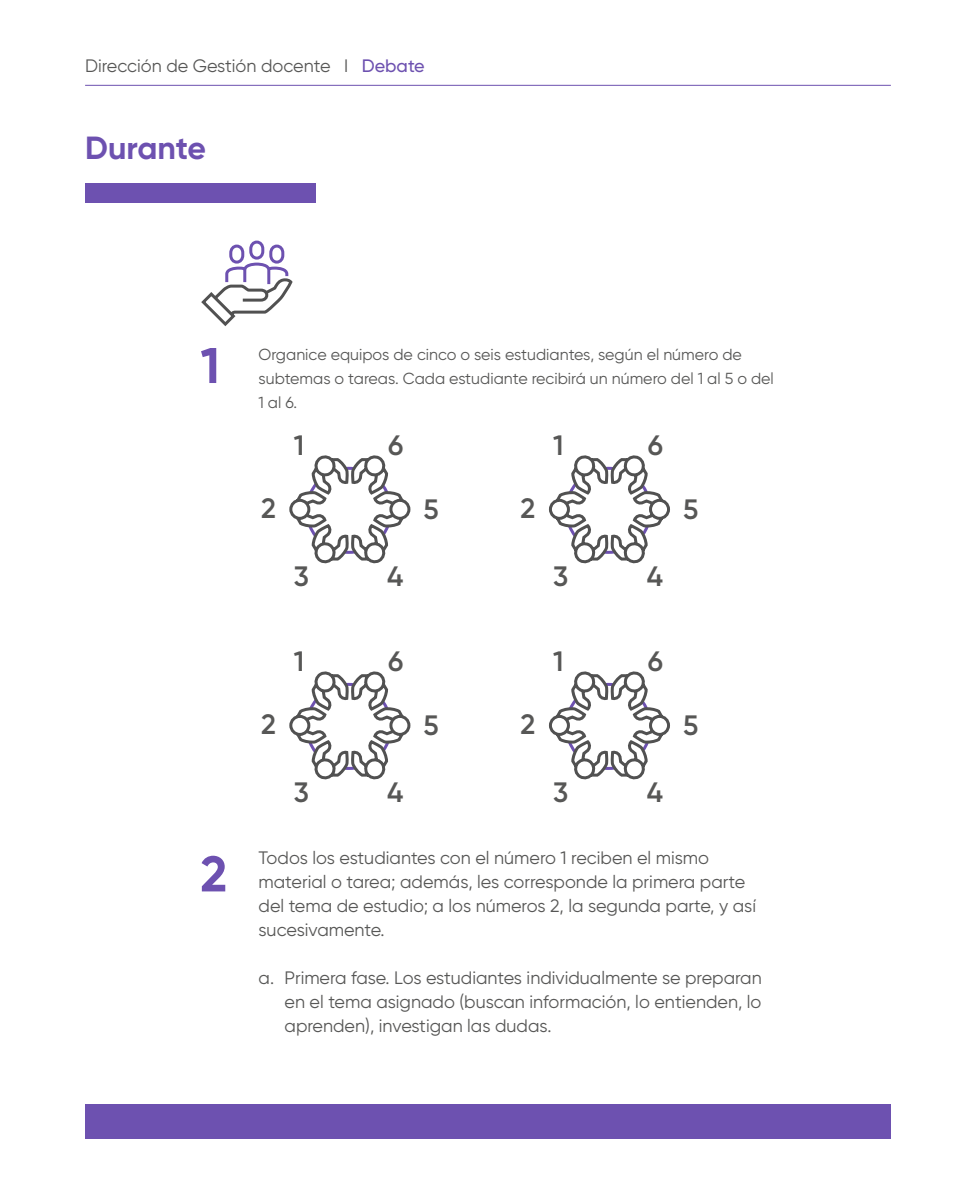
<style>
.page{position:relative;width:976px;height:1191px;background:#fff}
.page>*{position:absolute;margin:0;border:0;box-sizing:border-box;transform-origin:0 0}
.t1{font:700 50px "Gilroy";color:#6d51b0}
.t2{font:700 32px "Gilroy";color:#6d51b0}
.t3{font:600 28px "Gilroy";color:#575756}
.t4{font:18px/24px "Gilroy";color:#575756}
.t5{font:16px/24px "Gilroy";color:#575756}
.s1{font-weight:500;color:#6d51b0}
</style>
<div class="page">
<hr style="left:85px;top:85px;width:805px;height:1px;background:#6d51b0">
<div style="left:85px;top:1104px;width:805px;height:34px;background:#6d51b0"></div>
<div style="left:85px;top:183px;width:231px;height:20px;background:#6d51b0"></div>
<svg style="left:289px;top:455px;width:122px;height:109px"></svg>
<svg style="left:289px;top:671px;width:122px;height:109px"></svg>
<svg style="left:549px;top:455px;width:121px;height:109px"></svg>
<svg style="left:549px;top:671px;width:121px;height:109px"></svg>
<svg style="left:201px;top:240px;width:92px;height:87px"></svg>
<p class="t4" style="left:85px;top:54px;width:341px">Dirección de Gestión docente І <span class="s1">Debate</span></p>
<p class="t2" style="left:85px;top:128px;width:122px">Durante</p>
<p class="t1" style="left:200px;top:334px;width:21px">1</p>
<p class="t1" style="left:200px;top:842px;width:28px">2</p>
<p class="t5" style="left:258px;top:342px;width:516px">Organice equipos de cinco o seis estudiantes, según el número de subtemas o tareas. Cada estudiante recibirá un número del 1 al 5 o del<br>1 al 6.</p>
<p class="t3" style="left:261px;top:491px;width:16px">2</p>
<p class="t3" style="left:293px;top:427px;width:12px">1</p>
<p class="t3" style="left:293px;top:559px;width:17px">3</p>
<p class="t3" style="left:261px;top:707px;width:16px">2</p>
<p class="t3" style="left:293px;top:643px;width:12px">1</p>
<p class="t3" style="left:293px;top:775px;width:17px">3</p>
<p class="t3" style="left:388px;top:427px;width:17px">6</p>
<p class="t3" style="left:387px;top:559px;width:18px">4</p>
<p class="t3" style="left:423px;top:492px;width:17px">5</p>
<p class="t3" style="left:388px;top:643px;width:17px">6</p>
<p class="t3" style="left:387px;top:775px;width:18px">4</p>
<p class="t3" style="left:423px;top:708px;width:17px">5</p>
<p class="t3" style="left:520px;top:491px;width:16px">2</p>
<p class="t3" style="left:553px;top:427px;width:12px">1</p>
<p class="t3" style="left:553px;top:559px;width:17px">3</p>
<p class="t3" style="left:520px;top:707px;width:16px">2</p>
<p class="t3" style="left:553px;top:643px;width:12px">1</p>
<p class="t3" style="left:553px;top:775px;width:17px">3</p>
<p class="t3" style="left:647px;top:427px;width:17px">6</p>
<p class="t3" style="left:646px;top:559px;width:18px">4</p>
<p class="t3" style="left:682px;top:492px;width:17px">5</p>
<p class="t3" style="left:647px;top:643px;width:17px">6</p>
<p class="t3" style="left:646px;top:775px;width:18px">4</p>
<p class="t3" style="left:682px;top:708px;width:17px">5</p>
<p class="t4" style="left:258px;top:846px;width:499px">Todos los estudiantes con el número 1 reciben el mismo material o tarea; además, les corresponde la primera parte del tema de estudio; a los números 2, la segunda parte, y así sucesivamente.</p>
<p class="t4" style="left:284px;top:966px;width:478px;text-align:justify;text-indent:-26px">a. Primera fase. Los estudiantes individualmente se preparan en el tema asignado (buscan información, lo entienden, lo aprenden), investigan las dudas.</p>
</div>
